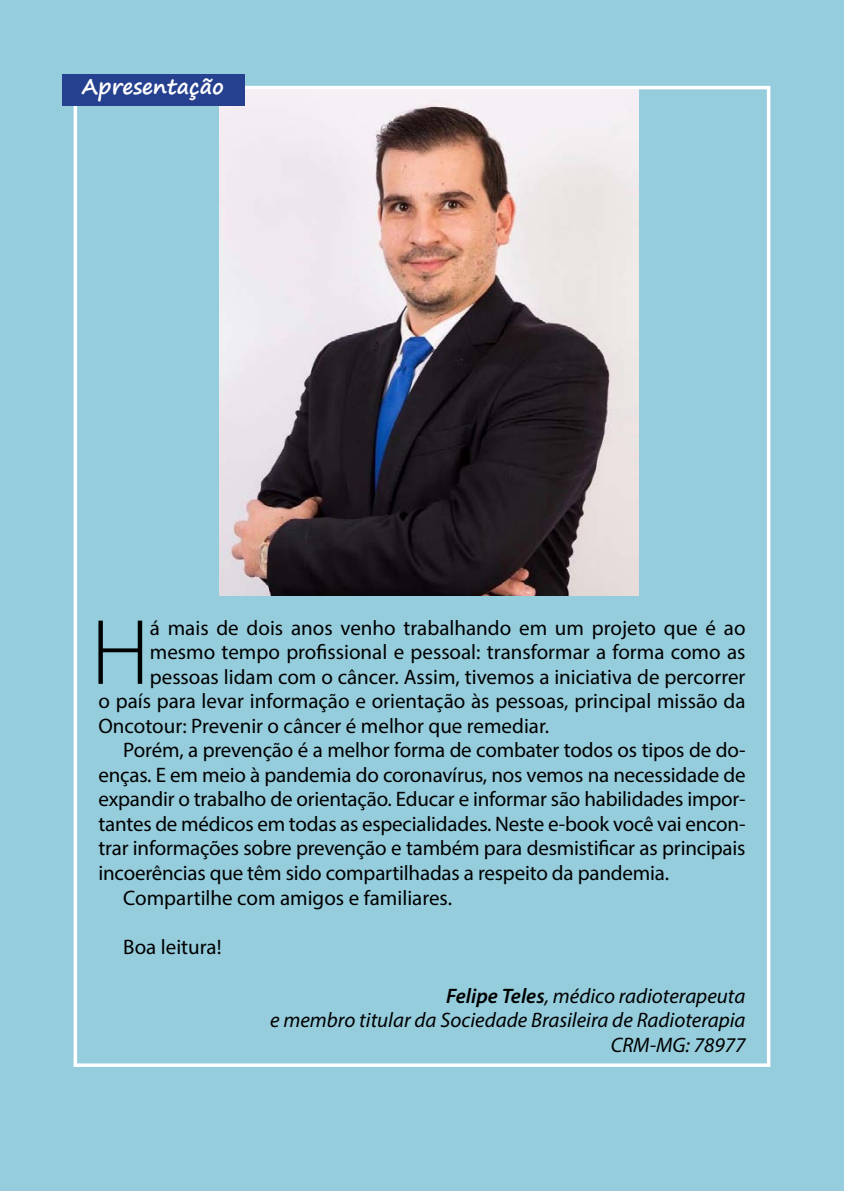
<style>
.page{position:relative;width:844px;height:1191px;background:#fff}
.page>*{position:absolute;margin:0;border:0;box-sizing:border-box;transform-origin:0 0}
.t1{font:300 93.62px "Myriad Pro";color:#000}
.t2{font:21px "Myriad Pro";letter-spacing:-.01em;color:#000}
.t3{font:italic 21px/24.5px "Myriad Pro";color:#000;text-align:right}
.t4{font:700 21px "Segoe Print";color:#fff}
.s1{font-weight:600}
</style>
<div class="page">
<div style="left:0;top:0;width:843px;height:1191px;background:#95cddd"></div>
<div style="left:74px;top:86px;width:696px;height:981px;border:4px solid #fff"></div>
<img style="left:219px;top:89px;width:419px;height:506px">
<div style="left:62px;top:74px;width:183px;height:32px;background:#25408f"></div>
<p class="t4" style="left:82px;top:68px;width:143px">Apresentação</p>
<h1 class="t1" style="left:91px;top:596px;width:61px">H</h1>
<p class="t2" style="left:150px;top:615px;width:597px">á mais de dois anos venho trabalhando em um projeto que é ao</p>
<p class="t2" style="left:150px;top:639px;width:597px">mesmo tempo profissional e pessoal: transformar a forma como as</p>
<p class="t2" style="left:150px;top:664px;width:597px">pessoas lidam com o câncer. Assim, tivemos a iniciativa de percorrer</p>
<p class="t2" style="left:98px;top:688px;width:648px">o país para levar informação e orientação às pessoas, principal missão da</p>
<p class="t2" style="left:98px;top:713px;width:452px">Oncotour: Prevenir o câncer é melhor que remediar.</p>
<p class="t2" style="left:123px;top:737px;width:623px">Porém, a prevenção é a melhor forma de combater todos os tipos de do-</p>
<p class="t2" style="left:98px;top:762px;width:648px">enças. E em meio à pandemia do coronavírus, nos vemos na necessidade de</p>
<p class="t2" style="left:98px;top:786px;width:648px">expandir o trabalho de orientação. Educar e informar são habilidades impor-</p>
<p class="t2" style="left:98px;top:811px;width:648px">tantes de médicos em todas as especialidades. Neste e-book você vai encon-</p>
<p class="t2" style="left:98px;top:835px;width:648px">trar informações sobre prevenção e também para desmistificar as principais</p>
<p class="t2" style="left:98px;top:860px;width:572px">incoerências que têm sido compartilhadas a respeito da pandemia.</p>
<p class="t2" style="left:123px;top:884px;width:330px">Compartilhe com amigos e familiares.</p>
<p class="t2" style="left:123px;top:933px;width:100px">Boa leitura!</p>
<p class="t3" style="left:270px;top:983px;width:477px"><span class="s1">Felipe Teles</span>, médico radioterapeuta<br>e membro titular da Sociedade Brasileira de Radioterapia<br>CRM-MG: 78977</p>
</div>
